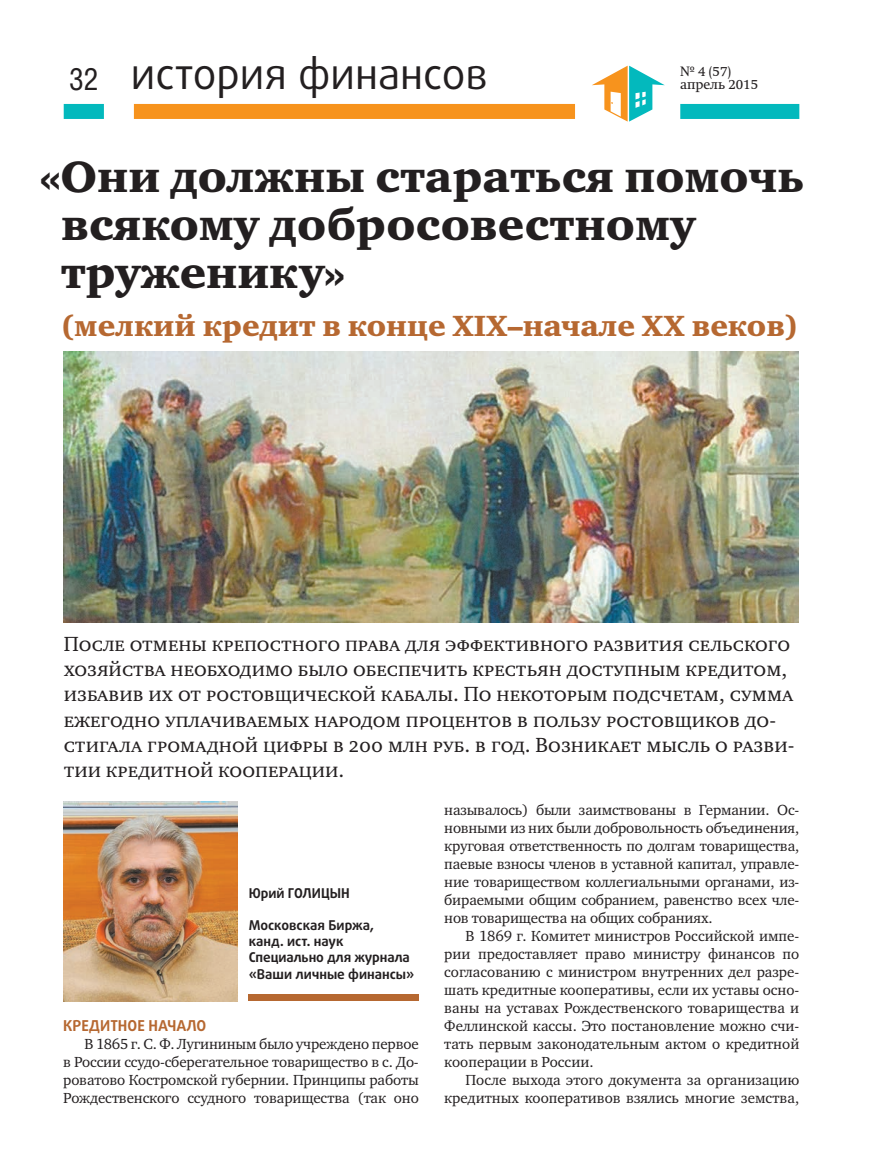
<style>
.page{position:relative;width:869px;height:1167px;background:#fff}
.page>*{position:absolute;margin:0;border:0;box-sizing:border-box;transform-origin:0 0}
.t1{font:45px/48px "Charter Black C";color:#231f20}
.t2{font:42px "Daxline Pro";color:#231f20}
.t3{font:30.6px "Helios Cond C";color:#231f20}
.t4{font:30px "Charter Black C";color:#b66831}
.t5{font:21px/25.2px "Charter SCC";color:#231f20}
.t6{font:15px/18px "Charter C";color:#231f20;text-align:justify}
.t7{font:700 15px "Daxline Pro";color:#b66831}
.t8{font:700 13.5px/16.2px "Daxline Pro";color:#231f20}
.t9{font:13.5px "Swift 1 OT";color:#231f20}
</style>
<div class="page">
<div style="left:680px;top:104px;width:119px;height:15px;background:#03b9bd"></div>
<div style="left:64px;top:104px;width:40px;height:15px;background:#03b9bd"></div>
<div style="left:134px;top:104px;width:441px;height:15px;background:#f7931d"></div>
<svg style="left:592px;top:66px;width:73px;height:56px"></svg>
<img style="left:63px;top:351px;width:736px;height:271px">
<img style="left:63px;top:802px;width:174px;height:199px">
<div style="left:249px;top:994px;width:170px;height:7px;background:#b66831"></div>
<h2 class="t2" style="left:131px;top:47px;width:358px">история финансов</h2>
<h3 class="t3" style="left:69px;top:60px;width:31px">32</h3>
<p class="t9" style="left:680px;top:64px;width:52px">№ 4 (57)</p>
<p class="t9" style="left:680px;top:77px;width:79px">апрель 2015</p>
<h1 class="t1" style="left:61px;top:153px;width:745px;text-indent:-21px">«Они должны стараться помочь всякому добросовестному труженику»</h1>
<h3 class="t4" style="left:61px;top:309px;width:738px">(мелкий кредит в конце XIX–начале XX веков)</h3>
<p class="t5" style="left:64px;top:631px;width:732px">После отмены крепостного права для эффективного развития сельского хозяйства необходимо было обеспечить крестьян доступным кредитом, избавив их от ростовщической кабалы. По некоторым подсчетам, сумма ежегодно уплачиваемых народом процентов в пользу ростовщиков до&shy;стигала громадной цифры в 200 млн руб. в год. Возникает мысль о разви&shy;тии кредитной кооперации.</p>
<p class="t8" style="left:249px;top:884px;width:101px">Юрий Голицын</p>
<p class="t8" style="left:249px;top:917px;width:167px">Московская Биржа,<br>канд. ист. наук<br>Специально для журнала «Ваши личные финансы»</p>
<p class="t7" style="left:63px;top:1015px;width:36px">Кредитн</p>
<p class="t7" style="left:128px;top:1015px;width:32px">ое нача</p>
<p class="t7" style="left:186px;top:1015px;width:21px">ло</p>
<p class="t6" style="left:63px;top:1034px;width:357px;text-indent:21px">В 1865 г. С. Ф. Лугининым было учреждено первое в России ссудо-сберегательное товарищество в с. До&shy;роватово Костромской губернии. Принципы работы Рождественского ссудного товарищества (так оно</p>
<p class="t6" style="left:444px;top:800px;width:357px">называлось) были заимствованы в Германии. Ос&shy;новными из них были добровольность объединения, круговая ответственность по долгам товарищества, паевые взносы членов в уставной капитал, управле&shy;ние товариществом коллегиальными органами, из&shy;бираемыми общим собранием, равенство всех чле&shy;нов товарищества на общих собраниях.</p>
<p class="t6" style="left:444px;top:926px;width:357px;text-indent:21px">В 1869 г. Комитет министров Российской импе&shy;рии предоставляет право министру финансов по согласованию с министром внутренних дел разре&shy;шать кредитные кооперативы, если их уставы осно&shy;ваны на уставах Рождественского товарищества и Феллинской кассы. Это постановление можно счи&shy;тать первым законодательным актом о кредитной кооперации в России.</p>
<p class="t6" style="left:444px;top:1070px;width:357px;text-align:right">После выхода этого документа за организацию кредитных кооперативов взялись многие земства,</p>
</div>
